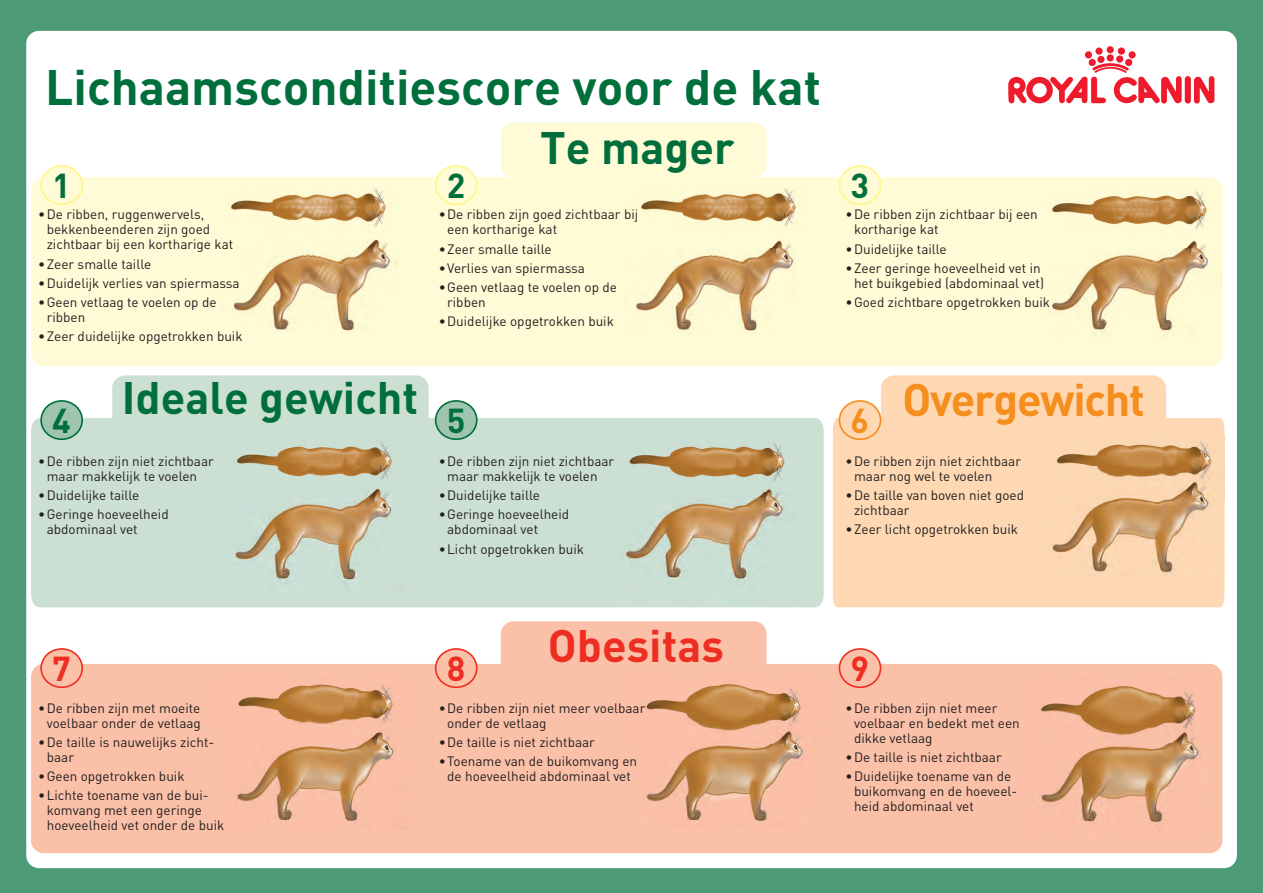
<style>
.page{position:relative;width:1263px;height:893px;background:#4d9a77}
.page>*{position:absolute;margin:0;border:0;box-sizing:border-box;transform-origin:0 0}
.t1{font:700 49.2px "DIN";color:#006f3c}
.t2{font:700 45px "DIN";color:#006f3c}
.t3{font:700 45px "DIN";letter-spacing:-.03em;color:#f68e1e}
.t4{font:700 45px "DIN";color:#ee2e22}
.t5{font:700 34.2px "DIN";color:#006f3c}
.t6{font:700 34.2px "DIN";color:#ee2e22}
.t7{font:700 34.2px "DIN";color:#f68e1e}
.t8{font:13.5px/15px "DIN";color:#231f20}
</style>
<div class="page">
<div style="left:26px;top:31px;width:1211px;height:837px;background:#fff;border-radius:13px"></div>
<div style="left:1085px;top:51px;width:7px;height:7px;background:#ee1b2c;border-radius:50%"></div>
<div style="left:1089px;top:59px;width:7px;height:7px;background:#ee1b2c;border-radius:50%"></div>
<div style="left:1097px;top:56px;width:7px;height:7px;background:#ee1b2c;border-radius:50%"></div>
<div style="left:1095px;top:48px;width:8px;height:7px;background:#ee1b2c;border-radius:50%"></div>
<div style="left:1107px;top:54px;width:7px;height:7px;background:#ee1b2c;border-radius:50%"></div>
<div style="left:1107px;top:46px;width:7px;height:7px;background:#ee1b2c;border-radius:50%"></div>
<div style="left:1116px;top:55px;width:7px;height:8px;background:#ee1b2c;border-radius:50%"></div>
<div style="left:1118px;top:48px;width:7px;height:7px;background:#ee1b2c;border-radius:50%"></div>
<div style="left:1125px;top:59px;width:7px;height:7px;background:#ee1b2c;border-radius:50%"></div>
<div style="left:1128px;top:51px;width:8px;height:7px;background:#ee1b2c;border-radius:50%"></div>
<svg style="left:1194px;top:76px;width:20px;height:28px"></svg>
<svg style="left:1008px;top:63px;width:173px;height:41px"></svg>
<div style="left:1185px;top:76px;width:6px;height:28px;background:#ee1b2c;border-radius:3px"></div>
<div style="left:32px;top:177px;width:1191px;height:189px;background:#fffbd6;border-radius:13px"></div>
<svg style="left:40px;top:165px;width:43px;height:40px"></svg>
<svg style="left:435px;top:165px;width:42px;height:40px"></svg>
<svg style="left:839px;top:165px;width:42px;height:40px"></svg>
<div style="left:501px;top:122px;width:266px;height:55px;background:#fffbd6;border-radius:13px"></div>
<div style="left:31px;top:418px;width:793px;height:189px;background:#cbdfd3"></div>
<div style="left:833px;top:418px;width:391px;height:189px;background:#fdd8b3"></div>
<div style="left:112px;top:375px;width:317px;height:55px;background:#cbdfd3;border-radius:13px"></div>
<div style="left:881px;top:375px;width:285px;height:55px;background:#fdd8b3;border-radius:13px"></div>
<div style="left:31px;top:664px;width:1191px;height:189px;background:#fbc0a8;border-radius:13px"></div>
<div style="left:501px;top:621px;width:266px;height:55px;background:#fbc0a8;border-radius:13px"></div>
<svg style="left:40px;top:400px;width:43px;height:40px"></svg>
<svg style="left:435px;top:400px;width:42px;height:40px"></svg>
<svg style="left:839px;top:400px;width:42px;height:40px"></svg>
<svg style="left:40px;top:648px;width:43px;height:40px"></svg>
<svg style="left:435px;top:648px;width:42px;height:40px"></svg>
<svg style="left:839px;top:648px;width:42px;height:40px"></svg>
<img style="left:233px;top:239px;width:165px;height:93px">
<img style="left:230px;top:188px;width:156px;height:39px">
<img style="left:636px;top:247px;width:158px;height:85px">
<img style="left:641px;top:188px;width:156px;height:39px">
<img style="left:772px;top:240px;width:19px;height:7px">
<img style="left:1052px;top:235px;width:171px;height:103px">
<img style="left:1051px;top:190px;width:170px;height:57px">
<img style="left:221px;top:485px;width:188px;height:107px">
<img style="left:229px;top:434px;width:169px;height:55px">
<img style="left:619px;top:491px;width:178px;height:114px">
<img style="left:611px;top:432px;width:192px;height:59px">
<img style="left:1224px;top:435px;width:1px;height:142px">
<img style="left:1038px;top:466px;width:186px;height:111px">
<img style="left:1046px;top:435px;width:178px;height:31px">
<img style="left:1046px;top:466px;width:179px;height:35px">
<img style="left:1039px;top:742px;width:161px;height:83px">
<img style="left:1040px;top:686px;width:156px;height:56px">
<img style="left:236px;top:733px;width:158px;height:90px">
<img style="left:238px;top:684px;width:155px;height:49px">
<img style="left:646px;top:743px;width:160px;height:79px">
<img style="left:646px;top:684px;width:155px;height:59px">
<h1 class="t1" style="left:45px;top:55px;width:777px">Lichaamsconditiescore voor de kat</h1>
<h2 class="t2" style="left:540px;top:119px;width:196px">Te mager</h2>
<h3 class="t5" style="left:52px;top:164px;width:20px">1</h3>
<h3 class="t5" style="left:447px;top:164px;width:20px">2</h3>
<h3 class="t5" style="left:851px;top:164px;width:20px">3</h3>
<p class="t8" style="left:47px;top:207px;width:188px;text-indent:-9px">• De ribben, ruggenwervels, bekkenbeenderen zijn goed zichtbaar bij een kortharige kat</p>
<p class="t8" style="left:38px;top:256px;width:114px">• Zeer smalle taille</p>
<p class="t8" style="left:38px;top:275px;width:203px">• Duidelijk verlies van spiermassa</p>
<p class="t8" style="left:47px;top:294px;width:171px;text-indent:-9px">• Geen vetlaag te voelen op de ribben</p>
<p class="t8" style="left:38px;top:329px;width:206px">• Zeer duidelijke opgetrokken buik</p>
<p class="t8" style="left:447px;top:207px;width:192px;text-indent:-9px">• De ribben zijn goed zichtbaar bij een kortharige kat</p>
<p class="t8" style="left:439px;top:241px;width:114px">• Zeer smalle taille</p>
<p class="t8" style="left:439px;top:260px;width:148px">• Verlies van spiermassa</p>
<p class="t8" style="left:447px;top:279px;width:171px;text-indent:-9px">• Geen vetlaag te voelen op de ribben</p>
<p class="t8" style="left:439px;top:314px;width:177px">• Duidelijke opgetrokken buik</p>
<p class="t8" style="left:854px;top:207px;width:185px;text-indent:-9px">• De ribben zijn zichtbaar bij een kortharige kat</p>
<p class="t8" style="left:845px;top:241px;width:103px">• Duidelijke taille</p>
<p class="t8" style="left:845px;top:260px;width:200px;text-align:right">• Zeer geringe hoeveelheid vet in het buikgebied (abdominaal vet)</p>
<p class="t8" style="left:845px;top:294px;width:206px">• Goed zichtbare opgetrokken buik</p>
<h2 class="t2" style="left:122px;top:369px;width:298px">Ideale gewicht</h2>
<h2 class="t3" style="left:902px;top:371px;width:244px">Overgewicht</h2>
<h3 class="t5" style="left:52px;top:399px;width:20px">4</h3>
<h3 class="t5" style="left:447px;top:399px;width:20px">5</h3>
<h3 class="t7" style="left:851px;top:399px;width:20px">6</h3>
<p class="t8" style="left:47px;top:453px;width:169px;text-indent:-9px">• De ribben zijn niet zichtbaar maar makkelijk te voelen</p>
<p class="t8" style="left:38px;top:488px;width:103px">• Duidelijke taille</p>
<p class="t8" style="left:47px;top:507px;width:123px;text-indent:-9px">• Geringe hoeveelheid abdominaal vet</p>
<p class="t8" style="left:447px;top:453px;width:169px;text-indent:-9px">• De ribben zijn niet zichtbaar maar makkelijk te voelen</p>
<p class="t8" style="left:439px;top:488px;width:103px">• Duidelijke taille</p>
<p class="t8" style="left:447px;top:507px;width:123px;text-indent:-9px">• Geringe hoeveelheid abdominaal vet</p>
<p class="t8" style="left:439px;top:541px;width:147px">• Licht opgetrokken buik</p>
<p class="t8" style="left:854px;top:453px;width:169px;text-indent:-9px">• De ribben zijn niet zichtbaar maar nog wel te voelen</p>
<p class="t8" style="left:854px;top:488px;width:172px;text-indent:-9px">• De taille van boven niet goed zichtbaar</p>
<p class="t8" style="left:845px;top:522px;width:174px">• Zeer licht opgetrokken buik</p>
<h2 class="t4" style="left:548px;top:616px;width:178px">Obesitas</h2>
<h3 class="t6" style="left:52px;top:647px;width:20px">7</h3>
<h3 class="t6" style="left:447px;top:647px;width:20px">8</h3>
<h3 class="t6" style="left:851px;top:647px;width:20px">9</h3>
<p class="t8" style="left:38px;top:700px;width:164px;text-align:right">• De ribben zijn met moeite voelbaar onder de vetlaag</p>
<p class="t8" style="left:47px;top:734px;width:169px;text-indent:-9px">• De taille is nauwelijks zicht&shy;baar</p>
<p class="t8" style="left:38px;top:768px;width:148px">• Geen opgetrokken buik</p>
<p class="t8" style="left:47px;top:788px;width:179px;text-indent:-9px">• Lichte toename van de bui&shy;komvang met een geringe hoeveelheid vet onder de buik</p>
<p class="t8" style="left:447px;top:700px;width:200px;text-indent:-9px">• De ribben zijn niet meer voelbaar onder de vetlaag</p>
<p class="t8" style="left:439px;top:734px;width:158px">• De taille is niet zichtbaar</p>
<p class="t8" style="left:439px;top:753px;width:200px;text-align:center">• Toename van de buikomvang en de hoeveelheid abdominaal vet</p>
<p class="t8" style="left:854px;top:700px;width:167px;text-indent:-9px">• De ribben zijn niet meer voelbaar en bedekt met een dikke vetlaag</p>
<p class="t8" style="left:845px;top:749px;width:158px">• De taille is niet zichtbaar</p>
<p class="t8" style="left:854px;top:768px;width:165px;text-indent:-9px">• Duidelijke toename van de buikomvang en de hoeveel&shy;heid abdominaal vet</p>
</div>
